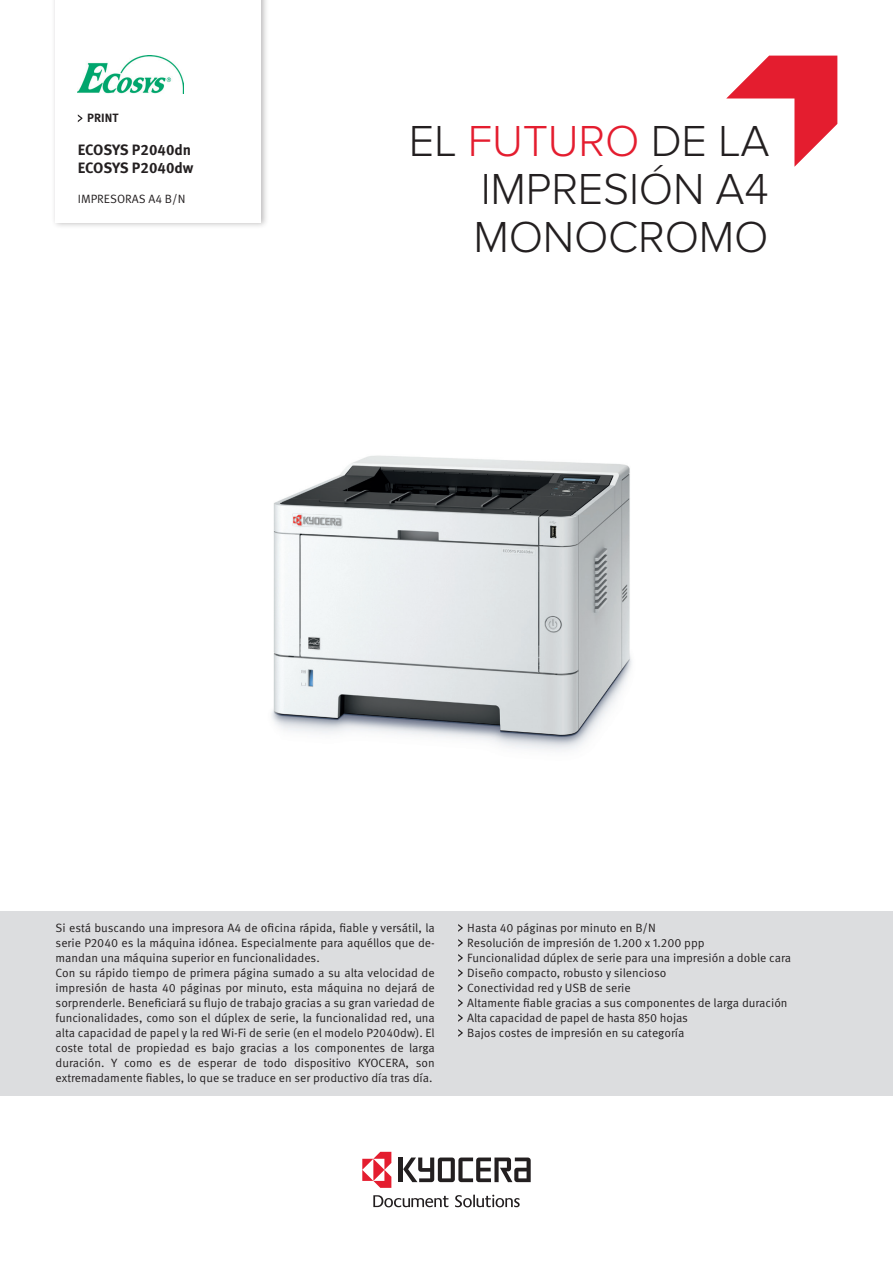
<style>
.page{position:relative;width:893px;height:1263px;background:#fff}
.page>*{position:absolute;margin:0;border:0;box-sizing:border-box;transform-origin:0 0}
.t1{font:300 45px "Proxima Nova";letter-spacing:-.005em;color:#231f20}
.Note2{font:700 15px "Meta Pro";color:#231f20}
.Copy1a{font:12px/15px "Meta Pro Norm";color:#231f20;text-align:justify}
.Note3{font:12px "Meta Pro Norm";color:#231f20}
.Note1{font:700 12px "Meta Pro";color:#231f20}
.s1{color:#e41d2f}
</style>
<div class="page">
<img style="left:271px;top:455px;width:361px;height:295px">
<div style="left:0;top:911px;width:893px;height:185px;background:#dcdddf"></div>
<div style="left:51px;top:0;width:217px;height:229px;background:#231f20;opacity:.3"></div>
<div style="left:56px;top:0;width:205px;height:223px;background:#fff"></div>
<hr style="left:399px;top:1157px;width:4px;height:25px;background:#231f20">
<svg style="left:403px;top:1157px;width:128px;height:25px"></svg>
<svg style="left:455px;top:1195px;width:65px;height:12px"></svg>
<svg style="left:373px;top:1195px;width:75px;height:12px"></svg>
<svg style="left:362px;top:1152px;width:29px;height:36px"></svg>
<img style="left:78px;top:56px;width:106px;height:37px">
<svg style="left:726px;top:56px;width:111px;height:111px"></svg>
<svg style="left:458px;top:924px;width:5px;height:8px"></svg>
<svg style="left:458px;top:939px;width:5px;height:8px"></svg>
<svg style="left:458px;top:954px;width:5px;height:8px"></svg>
<svg style="left:458px;top:969px;width:5px;height:8px"></svg>
<svg style="left:458px;top:984px;width:5px;height:8px"></svg>
<svg style="left:458px;top:999px;width:5px;height:8px"></svg>
<svg style="left:458px;top:1014px;width:5px;height:8px"></svg>
<svg style="left:458px;top:1029px;width:5px;height:8px"></svg>
<svg style="left:78px;top:114px;width:4px;height:8px"></svg>
<p class="Note1" style="left:87px;top:109px;width:33px">PRINT</p>
<p class="Note2" style="left:78px;top:138px;width:115px">ECOSYS P2040dn</p>
<p class="Note2" style="left:78px;top:156px;width:117px">ECOSYS P2040dw</p>
<p class="Note3" style="left:78px;top:190px;width:109px">IMPRESORAS A4 B/N</p>
<p class="t1" style="left:409px;top:115px;width:362px">EL <span class="s1">FUTURO</span> DE LA</p>
<p class="t1" style="left:481px;top:163px;width:290px">IMPRESIÓN A4</p>
<p class="t1" style="left:473px;top:211px;width:297px">MONOCROMO</p>
<p class="Copy1a" style="left:56px;top:919px;width:381px">Si está buscando una impresora A4 de oficina rápida, fiable y versátil, la serie P2040 es la máquina idónea. Especialmente para aquéllos que de&shy;mandan una máquina superior en funcionalidades.</p>
<p class="Copy1a" style="left:56px;top:964px;width:381px">Con su rápido tiempo de primera página sumado a su alta velocidad de impresión de hasta 40 páginas por minuto, esta máquina no dejará de sorprenderle. Beneficiará su flujo de trabajo gracias a su gran variedad de funcionalidades, como son el dúplex de serie, la funcionalidad red, una alta capacidad de papel y la red Wi-Fi de serie (en el modelo P2040dw). El coste total de propiedad es bajo gracias a los componentes de larga duración. Y como es de esperar de todo dispositivo KYOCERA, son extremadamente fiables, lo que se traduce en ser productivo día tras día.</p>
<p class="Copy1a" style="left:467px;top:919px;width:190px">Hasta 40 páginas por minuto en B/N</p>
<p class="Copy1a" style="left:467px;top:934px;width:239px">Resolución de impresión de 1.200 x 1.200 ppp</p>
<p class="Copy1a" style="left:467px;top:949px;width:325px">Funcionalidad dúplex de serie para una impresión a doble cara</p>
<p class="Copy1a" style="left:467px;top:964px;width:201px">Diseño compacto, robusto y silencioso</p>
<p class="Copy1a" style="left:467px;top:979px;width:165px">Conectividad red y USB de serie</p>
<p class="Copy1a" style="left:467px;top:994px;width:322px">Altamente fiable gracias a sus componentes de larga duración</p>
<p class="Copy1a" style="left:467px;top:1009px;width:222px">Alta capacidad de papel de hasta 850 hojas</p>
<p class="Copy1a" style="left:467px;top:1024px;width:219px">Bajos costes de impresión en su categoría</p>
</div>
